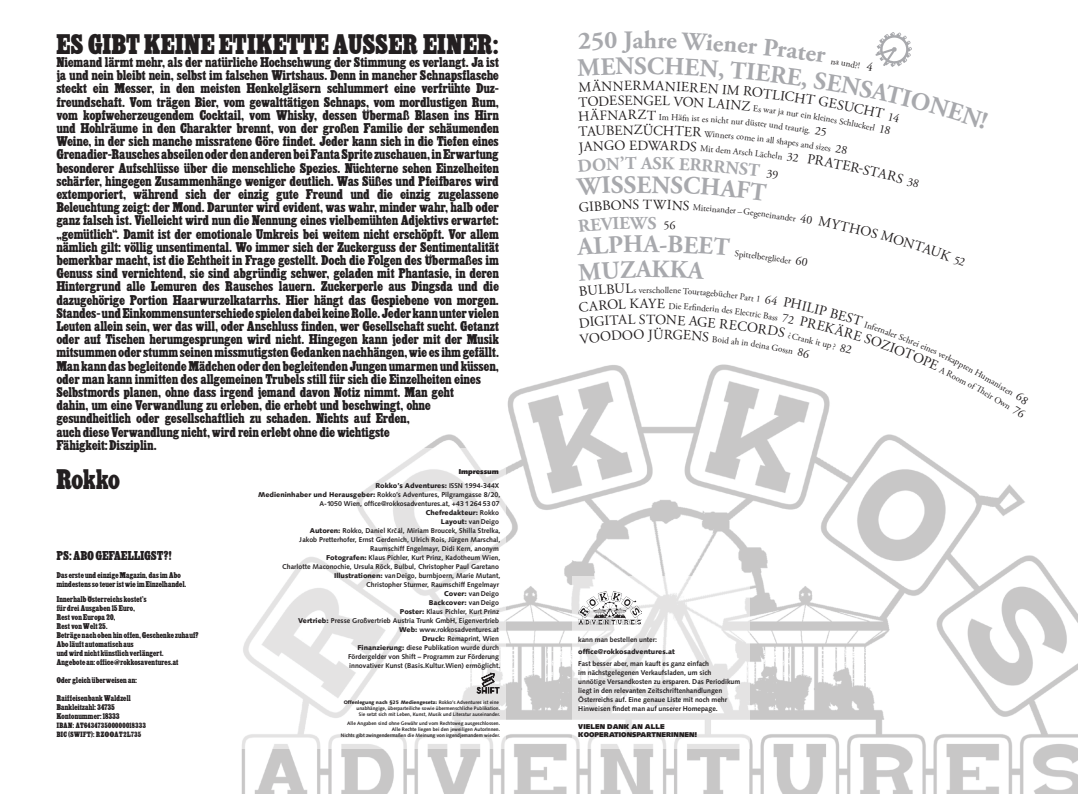
<style>
.page{position:relative;width:1078px;height:794px;background:#fff}
.page>*{position:absolute;margin:0;border:0;box-sizing:border-box;transform-origin:0 0}
.t1{font:700 25px/26.2px "Adobe Garamond Pro";color:#a8a9ad;text-align:center}
.t2{font:22px "Cairo OESI";letter-spacing:.005em;color:#231f20}
.t3{font:700 18px "Adobe Garamond Pro";color:#a8a9ad}
.t4{font:14px "Adobe Garamond Pro";letter-spacing:.005em;color:#231f20}
.t5{font:11px/13.2px "Cairo OESI";letter-spacing:-.005em;color:#231f20}
.t6{font:10px "Cairo OESI";color:#231f20}
.t7{font:9px "Adobe Garamond Pro";color:#231f20}
.t8{font:700 7px/9px "Syntax LT Std";color:#231f20}
.t9{font:900 7px/14px "Syntax LT Std";color:#231f20;text-align:right}
.t10{font:900 7px/8px "Syntax LT Std";color:#231f20}
.t11{font:6.5px/9px "Cairo OESI";color:#231f20}
.t12{font:6px/9px "Cairo OESI";letter-spacing:.03em;color:#231f20}
.t13{font:700 5px/6px "Syntax LT Std";color:#231f20;text-align:right}
.s1{font-style:inherit}
.s2{font-weight:700}
.s3{font-weight:900}
.s4{font-family:"Cooper Black Std";font-size:7.7px}
.s5{font-size:12px}
</style>
<div class="page">
<img style="left:241px;top:374px;width:836px;height:420px">
<svg style="left:572px;top:576px;width:177px;height:172px"></svg>
<svg style="left:241px;top:448px;width:265px;height:300px"></svg>
<img style="left:578px;top:591px;width:63px;height:33px">
<svg style="left:476px;top:672px;width:23px;height:21px"></svg>
<svg style="left:576px;top:32px;width:452px;height:386px"></svg>
<h2 class="t2" style="left:57px;top:32px;width:443px">ES GIBT KEINE ETIKETTE AUSSER EINER:</h2>
<p class="t5" style="left:57px;top:56px;width:444px">Niemand lärmt mehr, als der natürliche Hochschwung der Stimmung es verlangt. Ja ist ja und nein bleibt nein, selbst im falschen Wirtshaus. Denn in mancher Schnapsflasche steckt ein Messer, in den meisten Henkelgläsern schlummert eine verfrühte Duz&shy;freundschaft. Vom trägen Bier, vom gewalttätigen Schnaps, vom mordlustigen Rum, vom kopfweherzeugendem Cocktail, vom Whisky, dessen Übermaß Blasen ins Hirn und Hohlräume in den Charakter brennt, von der großen Familie der schäumenden Weine, in der sich manche missratene Göre findet. Jeder kann sich in die Tiefen eines Grenadier-Rausches abseilen oder den anderen bei Fanta Sprite zuschauen, in Erwartung besonderer Aufschlüsse über die menschliche Spezies. Nüchterne sehen Einzelheiten schärfer, hingegen Zusammenhänge weniger deutlich. Was Süßes und Pfeifbares wird extemporiert, während sich der einzig gute Freund und die einzig zugelassene Beleuchtung zeigt: der Mond. Darunter wird evident, was wahr, minder wahr, halb oder ganz falsch ist. Vielleicht wird nun die Nennung eines vielbemühten Adjektivs erwartet: „gemütlich“. Damit ist der emotionale Umkreis bei weitem nicht erschöpft. Vor allem nämlich gilt: völlig unsentimental. Wo immer sich der Zuckerguss der Sentimentalität bemerkbar macht, ist die Echtheit in Frage gestellt. Doch die Folgen des Übermaßes im Genuss sind vernichtend, sie sind abgründig schwer, geladen mit Phantasie, in deren Hintergrund alle Lemuren des Rausches lauern. Zuckerperle aus Dingsda und die dazugehörige Portion Haarwurzelkatarrhs. Hier hängt das Gespiebene von morgen.<br>Standes- und Einkommensunterschiede spielen dabei keine Rolle. Jeder kann unter vielen Leuten allein sein, wer das will, oder Anschluss finden, wer Gesellschaft sucht. Getanzt oder auf Tischen herumgesprungen wird nicht. Hingegen kann jeder mit der Musik mitsummen oder stumm seinen missmutigsten Gedanken nachhängen, wie es ihm gefällt.<br>Man kann das begleitende Mädchen oder den begleitenden Jungen umarmen und küssen, oder man kann inmitten des allgemeinen Trubels still für sich die Einzelheiten eines Selbstmords planen, ohne dass irgend jemand davon Notiz nimmt. Man geht<br>dahin, um eine Verwandlung zu erleben, die erhebt und beschwingt, ohne gesundheitlich oder gesellschaftlich zu schaden. Nichts auf Erden,<br>auch diese Verwandlung nicht, wird rein erlebt ohne die wichtigste<br>Fähigkeit: Disziplin.</p>
<h2 class="t2" style="left:57px;top:468px;width:65px">Rokko</h2>
<p class="t9" style="left:375px;top:464px;width:125px"><span class="s1">Impressum<br></span>Rokko’s Adventures: <span class="s2">ISSN 1994-344X</span></p>
<p class="t8" style="left:258px;top:490px;width:244px;text-align:right"><span class="s3">Medieninhaber und Herausgeber:</span> Rokko’s Adventures, Pilgramgasse 8/20, A-1050 Wien, office@rokkosadventures.at, +43 1 264 53 07<br><span class="s3">Chefredakteur:</span> Rokko<br><span class="s3">Layout:</span> vanDeigo<br><span class="s3">Autoren:</span> Rokko, Daniel Krcˇál, Miriam Broucek, Shilla Strelka,<br>Jakob Pretterhofer, Ernst Gerdenich, Ulrich Rois, Jürgen Marschal,<br>Raumschiff Engelmayr, Didi Kern, anonym<br><span class="s3">Fotografen:</span> Klaus Pichler, Kurt Prinz, Kadotheum Wien,<br>Charlotte Maconochie, Ursula Röck, Bulbul, Christopher Paul Garetano <span class="s3">Illustrationen:</span> vanDeigo, burnbjoern, Marie Mutant,<br>Christopher Sturmer, Raumschiff Engelmayr<br><span class="s3">Cover:</span> vanDeigo<br><span class="s3">Backcover:</span> vanDeigo<br><span class="s3">Poster:</span> Klaus Pichler, Kurt Prinz<br><span class="s3">Vertrieb:</span> Presse Großvertrieb Austria Trunk GmbH, Eigenvertrieb<br><span class="s3">Web:</span> www.rokkosadventures.at<br><span class="s3">Druck:</span> Remaprint, Wien<br><span class="s3">Finanzierung:</span> diese Publikation wurde durch<br>Fördergelder von Shift – Programm zur Förderung<br>innovativer Kunst (Basis.Kultur.Wien) ermöglicht.</p>
<p class="t13" style="left:344px;top:699px;width:158px"><span class="s3">Offenlegung nach §25 Mediengesetz:</span> Rokko’s Adventures ist eine unabhängige, überparteiliche sowie übermenschliche Publikation.<br>Sie setzt sich mit Leben, Kunst, Musik und Literatur auseinander.</p>
<p class="t13" style="left:341px;top:720px;width:161px">Alle Angaben sind ohne Gewähr und vom Rechtsweg ausgeschlossen.<br>Alle Rechte liegen bei den jeweiligen AutorInnen.<br>Nichts gibt zwingendermaßen die Meinung von irgendjemandem wieder.</p>
<p class="t6" style="left:57px;top:550px;width:116px">PS: ABO GEFAELLIGST?!</p>
<p class="t11" style="left:57px;top:570px;width:131px">Das erste und einzige Magazin, das im Abo mindestens so teuer ist wie im Einzelhandel.</p>
<p class="t11" style="left:57px;top:594px;width:144px">Innerhalb Österreichs kostet’s<br>für drei Ausgaben 15 Euro,<br>Rest von Europa 20,<br>Rest von Welt 25.<br>Beträge nach oben hin offen, Geschenke zuhauf?<br>Abo läuft automatisch aus<br>und wird nicht künstlich verlängert.<br>Angebote an: office<span class="s4">@</span>rokkosaventures.at</p>
<p class="t11" style="left:57px;top:675px;width:82px">Oder gleich überweisen an:</p>
<p class="t11" style="left:57px;top:693px;width:76px">Raiffeisenbank Waldzell<br>Bankleitzahl: 34735<br>Kontonummer: 18333</p>
<p class="t12" style="left:57px;top:721px;width:91px">IBAN: AT643473500000018333<br>BIC (SWIFT): RZOOAT2L735</p>
<h1 class="t1" style="left:623px;top:27px;width:25px">Ja<br>S</h1>
<p class="t4" style="left:624px;top:77px;width:19px">ER</p>
<p class="t4" style="left:624px;top:92px;width:21px">EN</p>
<p class="t7" style="left:846px;top:58px;width:16px;rotate:10deg">nd?!</p>
<p class="t7" style="left:764px;top:104px;width:22px;rotate:7deg">war ja</p>
<p class="t7" style="left:801px;top:109px;width:21px;rotate:9deg">ein kl</p>
<p class="t7" style="left:821px;top:112px;width:19px;rotate:10deg">eines</p>
<p class="t7" style="left:840px;top:115px;width:16px;rotate:11deg">Schl</p>
<p class="t7" style="left:854px;top:118px;width:21px;rotate:12deg">ucker</p>
<p class="t4" style="left:627px;top:107px;width:20px">RZ</p>
<p class="t7" style="left:662px;top:112px;width:26px;rotate:2deg">m Häf</p>
<p class="t7" style="left:685px;top:112px;width:22px;rotate:3deg">n ist e</p>
<p class="t7" style="left:705px;top:113px;width:22px;rotate:4deg">s nich</p>
<p class="t7" style="left:726px;top:115px;width:19px;rotate:5deg">t nur</p>
<p class="t7" style="left:746px;top:117px;width:20px;rotate:6deg">düste</p>
<p class="t7" style="left:764px;top:119px;width:21px;rotate:7deg">r und</p>
<p class="t7" style="left:785px;top:121px;width:18px;rotate:8deg">traur</p>
<p class="t7" style="left:802px;top:124px;width:21px;rotate:9deg">ig. <span class="s5">2</span></p>
<p class="t4" style="left:622px;top:122px;width:21px">NZ</p>
<p class="t7" style="left:704px;top:128px;width:22px;rotate:4deg">Winn</p>
<p class="t7" style="left:725px;top:130px;width:21px;rotate:5deg">ers co</p>
<p class="t7" style="left:744px;top:132px;width:21px;rotate:6deg">me in</p>
<p class="t7" style="left:767px;top:134px;width:19px;rotate:7deg">all sh</p>
<p class="t7" style="left:784px;top:136px;width:16px;rotate:8deg">apes</p>
<p class="t7" style="left:801px;top:138px;width:22px;rotate:9deg">and si</p>
<p class="t4" style="left:629px;top:137px;width:21px">ED</p>
<p class="t7" style="left:700px;top:143px;width:22px;rotate:4deg">Mit d</p>
<p class="t7" style="left:739px;top:146px;width:23px;rotate:6deg">rsch L</p>
<p class="t7" style="left:760px;top:148px;width:17px;rotate:7deg">äche</p>
<h3 class="t3" style="left:641px;top:153px;width:13px">A</h3>
<h1 class="t1" style="left:636px;top:172px;width:16px">E</h1>
<h3 class="t3" style="left:647px;top:212px;width:11px">S</h3>
<p class="t4" style="left:642px;top:196px;width:11px">T</p>
<p class="t7" style="left:701px;top:203px;width:17px;rotate:4deg">itein</p>
<p class="t7" style="left:717px;top:204px;width:21px;rotate:5deg">ander</p>
<p class="t7" style="left:750px;top:207px;width:21px;rotate:7deg">egene</p>
<p class="t7" style="left:770px;top:209px;width:17px;rotate:8deg">inan</p>
<h1 class="t1" style="left:643px;top:231px;width:17px">A</h1>
<h1 class="t1" style="left:636px;top:257px;width:17px">A</h1>
<p class="t7" style="left:638px;top:284px;width:12px">ver</p>
<p class="t7" style="left:649px;top:284px;width:17px;rotate:1deg">scho</p>
<p class="t7" style="left:664px;top:285px;width:14px;rotate:2deg">llen</p>
<p class="t7" style="left:688px;top:286px;width:16px;rotate:4deg">ourt</p>
<p class="t4" style="left:639px;top:295px;width:10px">A</p>
<p class="t7" style="left:701px;top:302px;width:15px;rotate:5deg">deri</p>
<p class="t4" style="left:639px;top:311px;width:18px">ST</p>
<p class="t7" style="left:735px;top:248px;width:15px;rotate:6deg">Spit</p>
<p class="t7" style="left:749px;top:249px;width:15px;rotate:7deg">telb</p>
<p class="t7" style="left:762px;top:251px;width:17px;rotate:8deg">ergli</p>
<p class="t7" style="left:777px;top:253px;width:16px;rotate:9deg">eder</p>
<p class="t7" style="left:740px;top:291px;width:16px;rotate:8deg">Part</p>
<p class="t7" style="left:740px;top:306px;width:14px;rotate:8deg">lect</p>
<p class="t7" style="left:764px;top:310px;width:16px;rotate:10deg">Bass</p>
<p class="t4" style="left:648px;top:326px;width:17px">JÜ</p>
<p class="t7" style="left:712px;top:333px;width:18px;rotate:6deg">Boid</p>
<p class="t7" style="left:873px;top:321px;width:15px;rotate:19deg">fern</p>
<p class="t7" style="left:926px;top:341px;width:15px;rotate:24deg">ines</p>
<p class="t7" style="left:994px;top:376px;width:15px;rotate:31deg">anis</p>
<p class="t8" style="left:578px;top:635px;width:80px">kann man bestellen unter:</p>
<p class="t9" style="left:578px;top:644px;width:98px">office@rokkosadventures.at</p>
<p class="t8" style="left:578px;top:658px;width:163px">Fast besser aber, man kauft es ganz einfach<br>im nächstgelegenen Verkaufsladen, um sich unnötige Versandkosten zu ersparen. Das Periodikum liegt in den relevanten Zeitschriftenhandlungen Österreichs auf. Eine genaue Liste mit noch mehr Hinweisen findet man auf unserer Homepage.</p>
<p class="t10" style="left:578px;top:722px;width:120px">VIELEN DANK AN ALLE<br>KOOPERATIONSPARTNERINNEN!</p>
</div>
